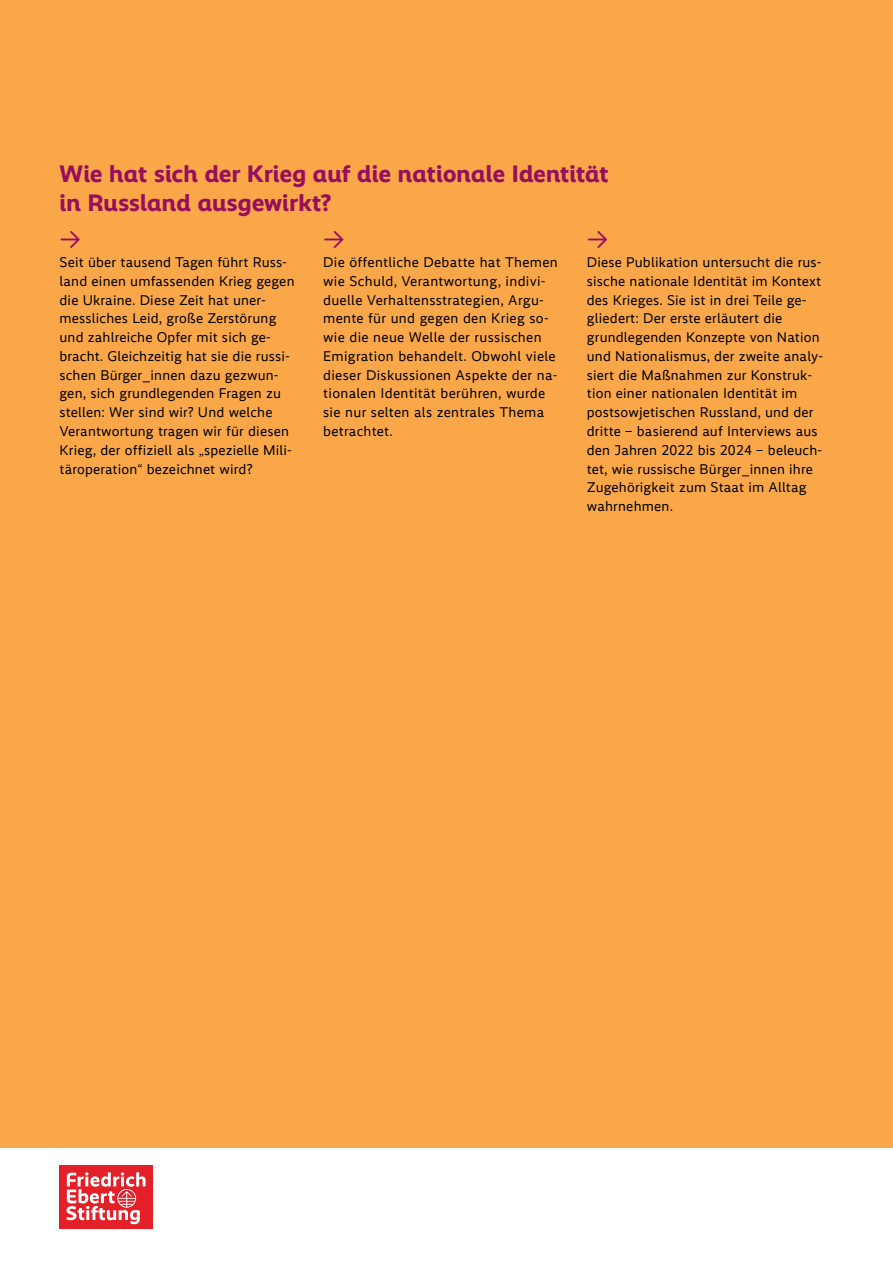
<style>
.page{position:relative;width:893px;height:1263px;background:#fff}
.page>*{position:absolute;margin:0;border:0;box-sizing:border-box;transform-origin:0 0}
.t1{font:27px "Ebert";color:#970f5c}
.t2{font:24px/28.8px "Ebert Headline";color:#970f5c}
.t3{font:14.25px/18.8px "Ebert";letter-spacing:.01em;color:#000}
</style>
<div class="page">
<div style="left:0;top:0;width:893px;height:1147px;background:#faa74a"></div>
<div style="left:60px;top:1165px;width:93px;height:64px;background:#e31f27"></div>
<svg style="left:66px;top:1172px;width:80px;height:52px"></svg>
<h2 class="t2" style="left:60px;top:159px;width:551px">Wie hat sich der Krieg auf die nationale Identität in Russland ausgewirkt?</h2>
<h1 class="t1" style="left:60px;top:224px;width:24px">→</h1>
<p class="t3" style="left:60px;top:253px;width:237px">Seit über tausend Tagen führt Russ&shy;land einen umfassenden Krieg gegen die Ukraine. Diese Zeit hat uner&shy;messliches Leid, große Zerstörung und zahlreiche Opfer mit sich ge&shy;bracht. Gleichzeitig hat sie die russi&shy;schen Bürger_innen dazu gezwun&shy;gen, sich grundlegenden Fragen zu stellen: Wer sind wir? Und welche Verantwortung tragen wir für diesen Krieg, der offiziell als „spezielle Mili&shy;täroperation“ bezeichnet wird?</p>
<h1 class="t1" style="left:323px;top:224px;width:24px">→</h1>
<p class="t3" style="left:323px;top:253px;width:236px">Die öffentliche Debatte hat Themen wie Schuld, Verantwortung, indivi&shy;duelle Verhaltensstrategien, Argu&shy;mente für und gegen den Krieg so&shy;wie die neue Welle der russischen Emigration behandelt. Obwohl viele dieser Diskussionen Aspekte der na&shy;tionalen Identität berühren, wurde sie nur selten als zentrales Thema betrachtet.</p>
<h1 class="t1" style="left:587px;top:224px;width:24px">→</h1>
<p class="t3" style="left:587px;top:253px;width:238px">Diese Publikation untersucht die rus&shy;sische nationale Identität im Kontext des Krieges. Sie ist in drei Teile ge&shy;gliedert: Der erste erläutert die grundlegenden Konzepte von Nation und Nationalismus, der zweite analy&shy;siert die Maßnahmen zur Konstruk&shy;tion einer nationalen Identität im postsowjetischen Russland, und der dritte – basierend auf Interviews aus den Jahren 2022 bis 2024 – beleuch&shy;tet, wie russische Bürger_innen ihre Zugehörigkeit zum Staat im Alltag wahrnehmen.</p>
</div>
